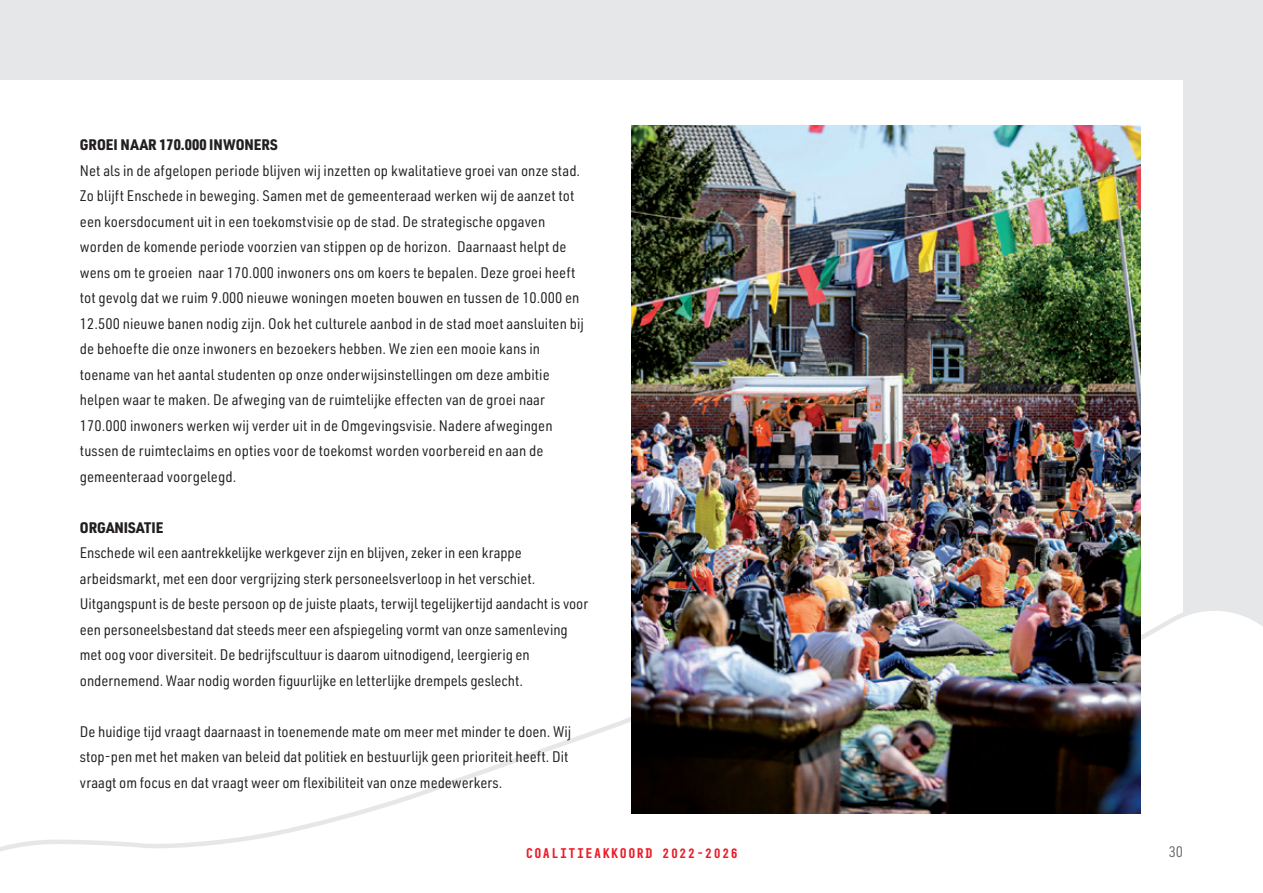
<style>
.page{position:relative;width:1263px;height:893px;background:#fff}
.page>*{position:absolute;margin:0;border:0;box-sizing:border-box;transform-origin:0 0}
.t1{font:15px/25.5px "URWDIN Semi Cond";letter-spacing:.005em;color:#231f20}
.t2{font:900 15px "URWDIN Semi Cond";color:#231f20}
.t3{font:15px "URWDIN Semi Cond";color:#6c6d70}
.t4{font:700 12.75px "BC Sklonar";letter-spacing:.12em;color:#ea1c28}
</style>
<div class="page">
<div style="left:0;top:0;width:1263px;height:556px;background:#e6e7e9"></div>
<div style="left:0;top:80px;width:1183px;height:733px;background:#fff"></div>
<svg style="left:0;top:556px;width:1263px;height:296px"></svg>
<img style="left:631px;top:125px;width:509px;height:688px">
<p class="t2" style="left:80px;top:134px;width:199px">GROEI NAAR 170.000 INWONERS</p>
<p class="t1" style="left:80px;top:157px;width:505px">Net als in de afgelopen periode blijven wij inzetten op kwalitatieve groei van onze stad.<br>Zo blijft Enschede in beweging. Samen met de gemeenteraad werken wij de aanzet tot een koersdocument uit in een toekomstvisie op de stad. De strategische opgaven worden de komende periode voorzien van stippen op de horizon. Daarnaast helpt de wens om te groeien naar 170.000 inwoners ons om koers te bepalen. Deze groei heeft tot gevolg dat we ruim 9.000 nieuwe woningen moeten bouwen en tussen de 10.000 en 12.500 nieuwe banen nodig zijn. Ook het culturele aanbod in de stad moet aansluiten bij de behoefte die onze inwoners en bezoekers hebben. We zien een mooie kans in toename van het aantal studenten op onze onderwijsinstellingen om deze ambitie helpen waar te maken. De afweging van de ruimtelijke effecten van de groei naar 170.000 inwoners werken wij verder uit in de Omgevingsvisie. Nadere afwegingen tussen de ruimteclaims en opties voor de toekomst worden voorbereid en aan de gemeenteraad voorgelegd.</p>
<p class="t2" style="left:80px;top:517px;width:85px">ORGANISATIE</p>
<p class="t1" style="left:80px;top:540px;width:510px">Enschede wil een aantrekkelijke werkgever zijn en blijven, zeker in een krappe arbeidsmarkt, met een door vergrijzing sterk personeelsverloop in het verschiet.<br>Uitgangspunt is de beste persoon op de juiste plaats, terwijl tegelijkertijd aandacht is voor een personeelsbestand dat steeds meer een afspiegeling vormt van onze samenleving met oog voor diversiteit. De bedrijfscultuur is daarom uitnodigend, leergierig en ondernemend. Waar nodig worden figuurlijke en letterlijke drempels geslecht.</p>
<p class="t1" style="left:80px;top:718px;width:493px">De huidige tijd vraagt daarnaast in toenemende mate om meer met minder te doen. Wij stop-pen met het maken van beleid dat politiek en bestuurlijk geen prioriteit heeft. Dit vraagt om focus en dat vraagt weer om flexibiliteit van onze medewerkers.</p>
<p class="t4" style="left:526px;top:845px;width:214px">COALITIEAKKOORD 2022-2026</p>
<p class="t3" style="left:1169px;top:842px;width:16px">30</p>
</div>
